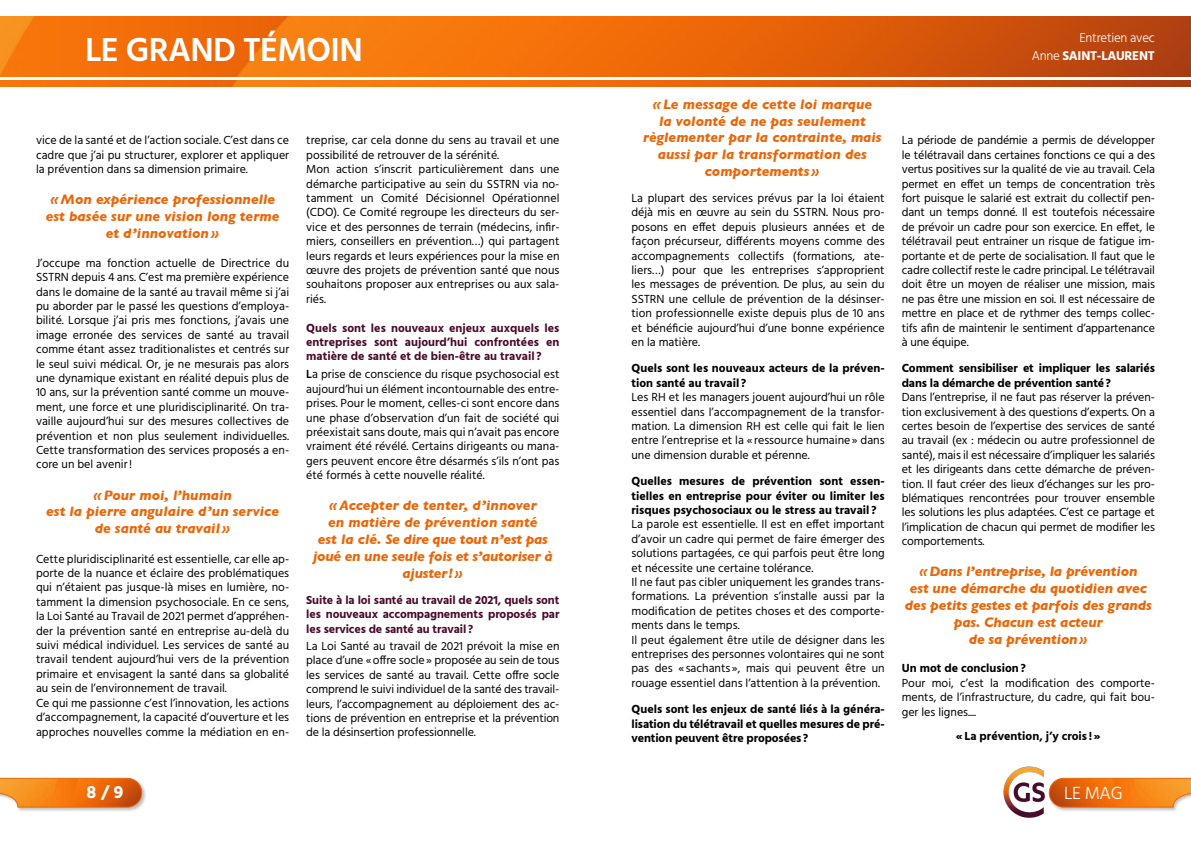
<style>
.page{position:relative;width:1191px;height:842px;background:#fff}
.page>*{position:absolute;margin:0;border:0;box-sizing:border-box;transform-origin:0 0}
.t1{font:600 34px "Hind";letter-spacing:-.02em;color:#fff}
.t2{font:300 18px "Hind";color:#fff}
.t3{font:700 18px "Hind";color:#fff}
.t4{font:italic 700 14px/16.8px "Gill Sans";color:#ec6608;text-align:center}
.t5{font:300 13px/18px "Hind";letter-spacing:-.02em;color:#fff;text-align:right}
.t6{font:12px/14.4px "Hind";color:#000;text-align:justify}
.t7{font:700 12px/14.4px "Hind";color:#000}
.t8{font:700 12px/14.4px "Hind";letter-spacing:-.005em;color:#4b0c2c;text-align:justify}
.s1{font-weight:600}
.s2{font-weight:700}
</style>
<div class="page">
<div style="left:0;top:777px;width:147px;height:35px;background:#000;opacity:.25"></div>
<svg style="left:0;top:778px;width:142px;height:29px"></svg>
<div style="left:1048px;top:777px;width:143px;height:35px;background:#000;opacity:.25"></div>
<svg style="left:1062px;top:778px;width:129px;height:29px"></svg>
<img style="left:1003px;top:766px;width:59px;height:52px">
<img style="left:0;top:16px;width:1191px;height:61px">
<img style="left:0;top:81px;width:1191px;height:5px">
<h1 class="t1" style="left:85px;top:26px;width:279px">LE GRAND TÉMOIN</h1>
<p class="t6" style="left:36px;top:134px;width:255px">vice de la santé et de l’action sociale. C’est dans ce cadre que j’ai pu structurer, explorer et appliquer la prévention dans sa dimension primaire.</p>
<p class="t4" style="left:46px;top:191px;width:235px">«Mon expérience professionnelle est basée sur une vision long terme et d’innovation»</p>
<p class="t6" style="left:36px;top:256px;width:255px">J’occupe ma fonction actuelle de Directrice du SSTRN depuis 4 ans. C’est ma première expérience dans le domaine de la santé au travail même si j’ai pu aborder par le passé les questions d’employa&shy;bilité. Lorsque j’ai pris mes fonctions, j’avais une image erronée des services de santé au travail comme étant assez traditionalistes et centrés sur le seul suivi médical. Or, je ne mesurais pas alors une dynamique existant en réalité depuis plus de 10 ans, sur la prévention santé comme un mouve&shy;ment, une force et une pluridisciplinarité. On tra&shy;vaille aujourd’hui sur des mesures collectives de prévention et non plus seulement individuelles.<br>Cette transformation des services proposés a en&shy;core un bel avenir!</p>
<p class="t4" style="left:46px;top:486px;width:234px">«Pour moi, l’humain<br>est la pierre angulaire d’un service de santé au travail»</p>
<p class="t6" style="left:36px;top:552px;width:255px;text-align:left">Cette pluridisciplinarité est essentielle, car elle ap&shy;porte de la nuance et éclaire des problématiques qui n’étaient pas jusque-là mises en lumière, no&shy;tamment la dimension psychosociale. En ce sens, la Loi Santé au Travail de 2021 permet d’appréhen&shy;der la prévention santé en entreprise au-delà du suivi médical individuel. Les services de santé au travail tendent aujourd’hui vers de la prévention primaire et envisagent la santé dans sa globalité au sein de l’environnement de travail.<br>Ce qui me passionne c’est l’innovation, les actions d’accompagnement, la capacité d’ouverture et les approches nouvelles comme la médiation en en-</p>
<p class="t6" style="left:306px;top:134px;width:255px;text-align:left">treprise, car cela donne du sens au travail et une possibilité de retrouver de la sérénité.<br>Mon action s’inscrit particulièrement dans une démarche participative au sein du SSTRN via no&shy;tamment un Comité Décisionnel Opérationnel (CDO). Ce Comité regroupe les directeurs du ser&shy;vice et des personnes de terrain (médecins, infir&shy;miers, conseillers en prévention…) qui partagent leurs regards et leurs expériences pour la mise en œuvre des projets de prévention santé que nous souhaitons proposer aux entreprises ou aux sala&shy;riés.</p>
<p class="t8" style="left:306px;top:320px;width:255px">Quels sont les nouveaux enjeux auxquels les entreprises sont aujourd’hui confrontées en matière de santé et de bien-être au travail ?</p>
<p class="t6" style="left:306px;top:368px;width:255px"><span class="s1">L</span>a prise de conscience du risque psychosocial est aujourd’hui un élément incontournable des entre&shy;prises. Pour le moment, celles-ci sont encore dans une phase d’observation d’un fait de société qui préexistait sans doute, mais qui n’avait pas encore vraiment été révélé. Certains dirigeants ou mana&shy;gers peuvent encore être désarmés s’ils n’ont pas été formés à cette nouvelle réalité.</p>
<p class="t4" style="left:313px;top:497px;width:241px">«Accepter de tenter, d’innover<br>en matière de prévention santé<br>est la clé. Se dire que tout n’est pas joué en une seule fois et s’autoriser à ajuster!»</p>
<p class="t8" style="left:306px;top:593px;width:255px">Suite à la loi santé au travail de 2021, quels sont les nouveaux accompagnements proposés par les services de santé au travail?</p>
<p class="t6" style="left:306px;top:639px;width:255px">La Loi Santé au travail de 2021 prévoit la mise en place d’une «offre socle» proposée au sein de tous les services de santé au travail. Cette offre socle comprend le suivi individuel de la santé des travail&shy;leurs, l’accompagnement au déploiement des ac&shy;tions de prévention en entreprise et la prévention de la désinsertion professionnelle.</p>
<p class="t4" style="left:643px;top:96px;width:240px">«Le message de cette loi marque<br>la volonté de ne pas seulement règlementer par la contrainte, mais aussi par la transformation des comportements»</p>
<p class="t6" style="left:631px;top:191px;width:255px">La plupart des services prévus par la loi étaient déjà mis en œuvre au sein du SSTRN. Nous pro&shy;posons en effet depuis plusieurs années et de façon précurseur, différents moyens comme des accompagnements collectifs (formations, ate&shy;liers…) pour que les entreprises s’approprient les messages de prévention. De plus, au sein du SSTRN une cellule de prévention de la désinser&shy;tion professionnelle existe depuis plus de 10 ans et bénéficie aujourd’hui d’une bonne expérience en la matière.</p>
<p class="t7" style="left:631px;top:361px;width:255px">Quels sont les nouveaux acteurs de la préven&shy;tion santé au travail ?</p>
<p class="t6" style="left:631px;top:391px;width:255px">Les RH et les managers jouent aujourd’hui un rôle essentiel dans l’accompagnement de la transfor&shy;mation. La dimension RH est celle qui fait le lien entre l’entreprise et la « ressource humaine» dans une dimension durable et pérenne.</p>
<p class="t7" style="left:631px;top:474px;width:255px;text-align:justify">Quelles mesures de prévention sont essen&shy;tielles en entreprise pour éviter ou limiter les risques psychosociaux ou le stress au travail ?</p>
<p class="t6" style="left:631px;top:518px;width:255px;text-align:left">La parole est essentielle. Il est en effet important d’avoir un cadre qui permet de faire émerger des solutions partagées, ce qui parfois peut être long et nécessite une certaine tolérance.<br>Il ne faut pas cibler uniquement les grandes trans&shy;formations. La prévention s’installe aussi par la modification de petites choses et des comporte&shy;ments dans le temps.<br>Il peut également être utile de désigner dans les entreprises des personnes volontaires qui ne sont pas des « sachants », mais qui peuvent être un rouage essentiel dans l’attention à la prévention.</p>
<p class="t7" style="left:631px;top:702px;width:255px;text-align:justify">Quels sont les enjeux de santé liés à la généra&shy;lisation du télétravail et quelles mesures de pré&shy;vention peuvent être proposées?</p>
<p class="t5" style="left:1031px;top:29px;width:125px">Entretien avec<br>Anne <span class="s2">SAINT-LAURENT</span></p>
<p class="t6" style="left:901px;top:134px;width:255px">La période de pandémie a permis de développer le télétravail dans certaines fonctions ce qui a des vertus positives sur la qualité de vie au travail. Cela permet en effet un temps de concentration très fort puisque le salarié est extrait du collectif pen&shy;dant un temps donné. Il est toutefois nécessaire de prévoir un cadre pour son exercice. En effet, le télétravail peut entrainer un risque de fatigue im&shy;portante et de perte de socialisation. Il faut que le cadre collectif reste le cadre principal. Le télétravail doit être un moyen de réaliser une mission, mais ne pas être une mission en soi. Il est nécessaire de mettre en place et de rythmer des temps collec&shy;tifs afin de maintenir le sentiment d’appartenance à une équipe.</p>
<p class="t7" style="left:901px;top:361px;width:255px">Comment sensibiliser et impliquer les salariés dans la démarche de prévention santé?</p>
<p class="t6" style="left:901px;top:391px;width:255px">Dans l’entreprise, il ne faut pas réserver la préven&shy;tion exclusivement à des questions d’experts. On a certes besoin de l’expertise des services de santé au travail (ex : médecin ou autre professionnel de santé), mais il est nécessaire d’impliquer les salariés et les dirigeants dans cette démarche de préven&shy;tion. Il faut créer des lieux d’échanges sur les pro&shy;blématiques rencontrées pour trouver ensemble les solutions les plus adaptées. C’est ce partage et l’implication de chacun qui permet de modifier les comportements.</p>
<p class="t4" style="left:905px;top:563px;width:248px">«Dans l’entreprise, la prévention<br>est une démarche du quotidien avec des petits gestes et parfois des grands pas. Chacun est acteur<br>de sa prévention»</p>
<p class="t7" style="left:901px;top:661px;width:126px">Un mot de conclusion?</p>
<p class="t6" style="left:901px;top:676px;width:255px">Pour moi, c’est la modification des comporte&shy;ments, de l’infrastructure, du cadre, qui fait bou&shy;ger les lignes....</p>
<p class="t7" style="left:956px;top:728px;width:146px">«La prévention, j’y crois !»</p>
<h2 class="t3" style="left:87px;top:781px;width:38px">8 / 9</h2>
<h2 class="t2" style="left:1064px;top:781px;width:60px">LE MAG</h2>
</div>
